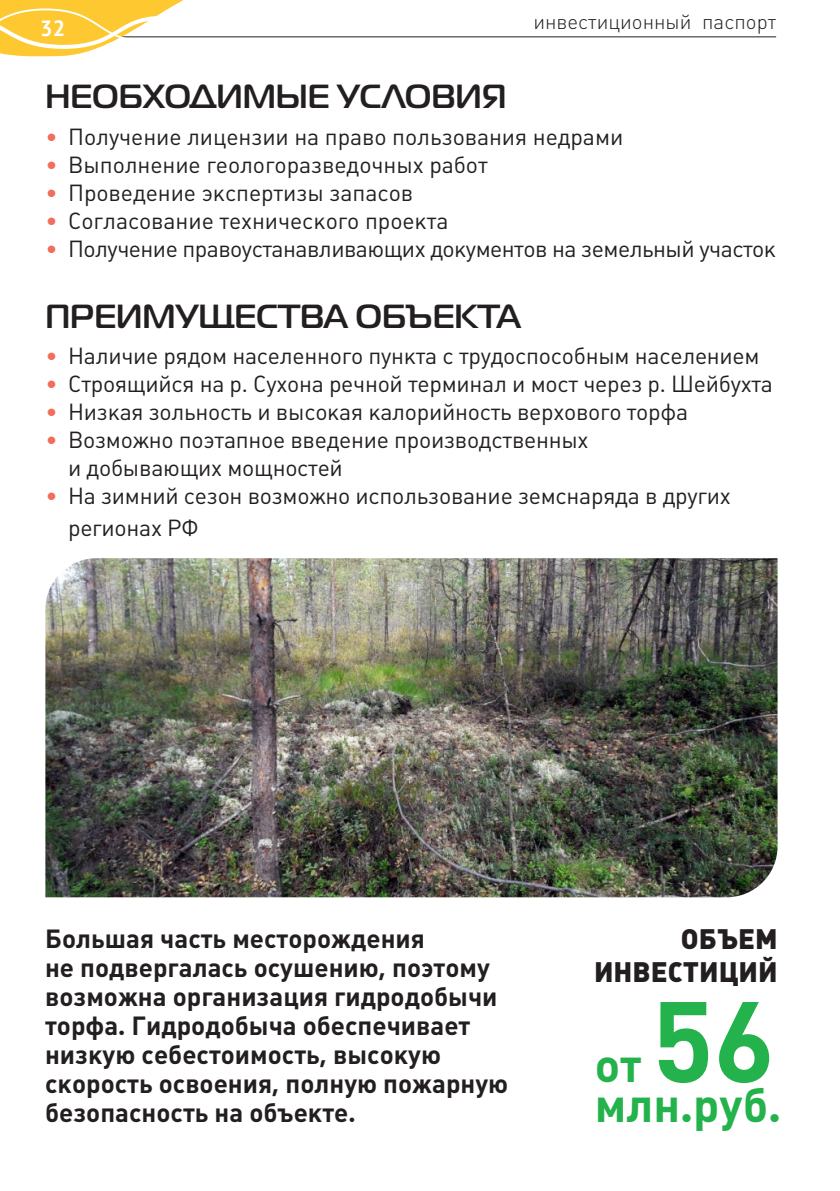
<style>
.page{position:relative;width:840px;height:1191px;background:#fff}
.page>*{position:absolute;margin:0;border:0;box-sizing:border-box;transform-origin:0 0}
.t1{font:700 112.8px "Plumb";color:#23b24b}
.t2{font:700 46.8px "Plumb";color:#23b24b}
.t3{font:700 33.4px "Magistral C";color:#231f20}
.t4{font:900 27.8px/33.4px "Plumb";color:#231f20;text-align:right}
.t5{font:700 26px/29px "Plumb";color:#231f20}
.t6{font:23px/28px "Plumb";letter-spacing:-.01em;color:#231f20}
.t7{font:700 22px "PT Sans";color:#fff}
.t8{font:300 20.4px "Plumb";color:#231f20}
.s1{color:#f26d5b}
</style>
<div class="page">
<hr style="left:88px;top:36px;width:687px;height:1px;background:#231f20">
<svg style="left:0;top:0;width:259px;height:57px"></svg>
<img style="left:45px;top:558px;width:732px;height:339px">
<p class="t7" style="left:40px;top:14px;width:26px">32</p>
<p class="t8" style="left:533px;top:10px;width:244px">инвестиционный паспорт</p>
<p class="t3" style="left:45px;top:76px;width:462px">НЕОБХОДИМЫЕ УСЛОВИЯ</p>
<p class="t6" style="left:45px;top:123px;width:579px"><span class="s1">•</span> Получение лицензии на право пользования недрами</p>
<p class="t6" style="left:45px;top:151px;width:443px"><span class="s1">•</span> Выполнение геологоразведочных работ</p>
<p class="t6" style="left:45px;top:179px;width:369px"><span class="s1">•</span> Проведение экспертизы запасов</p>
<p class="t6" style="left:45px;top:207px;width:404px"><span class="s1">•</span> Согласование технического проекта</p>
<p class="t6" style="left:45px;top:235px;width:731px"><span class="s1">•</span> Получение правоустанавливающих документов на земельный участок</p>
<p class="t3" style="left:45px;top:297px;width:476px">ПРЕИМУЩЕСТВА ОБЪЕКТА</p>
<p class="t6" style="left:45px;top:342px;width:715px"><span class="s1">•</span> Наличие рядом населенного пункта с трудоспособным населением</p>
<p class="t6" style="left:45px;top:370px;width:728px"><span class="s1">•</span> Строящийся на р. Сухона речной терминал и мост через р. Шейбухта</p>
<p class="t6" style="left:45px;top:398px;width:644px"><span class="s1">•</span> Низкая зольность и высокая калорийность верхового торфа</p>
<p class="t6" style="left:68px;top:426px;width:521px;text-indent:-23px"><span class="s1">•</span> Возможно поэтапное введение производственных и добывающих мощностей</p>
<p class="t6" style="left:68px;top:480px;width:664px;line-height:31.8px;text-indent:-23px"><span class="s1">•</span> На зимний сезон возможно использование земснаряда в других регионах РФ</p>
<p class="t5" style="left:45px;top:923px;width:464px">Большая часть месторождения<br>не подвергалась осушению, поэтому возможна организация гидродобычи торфа. Гидродобыча обеспечивает низкую себестоимость, высокую скорость освоения, полную пожарную безопасность на объекте.</p>
<p class="t4" style="left:593px;top:921px;width:185px">ОБЪЕМ<br>ИНВЕСТИЦИЙ</p>
<p class="t1" style="left:652px;top:977px;width:124px">56</p>
<p class="t2" style="left:594px;top:1079px;width:188px">млн.руб.</p>
<p class="t2" style="left:594px;top:1039px;width:48px">от</p>
</div>
